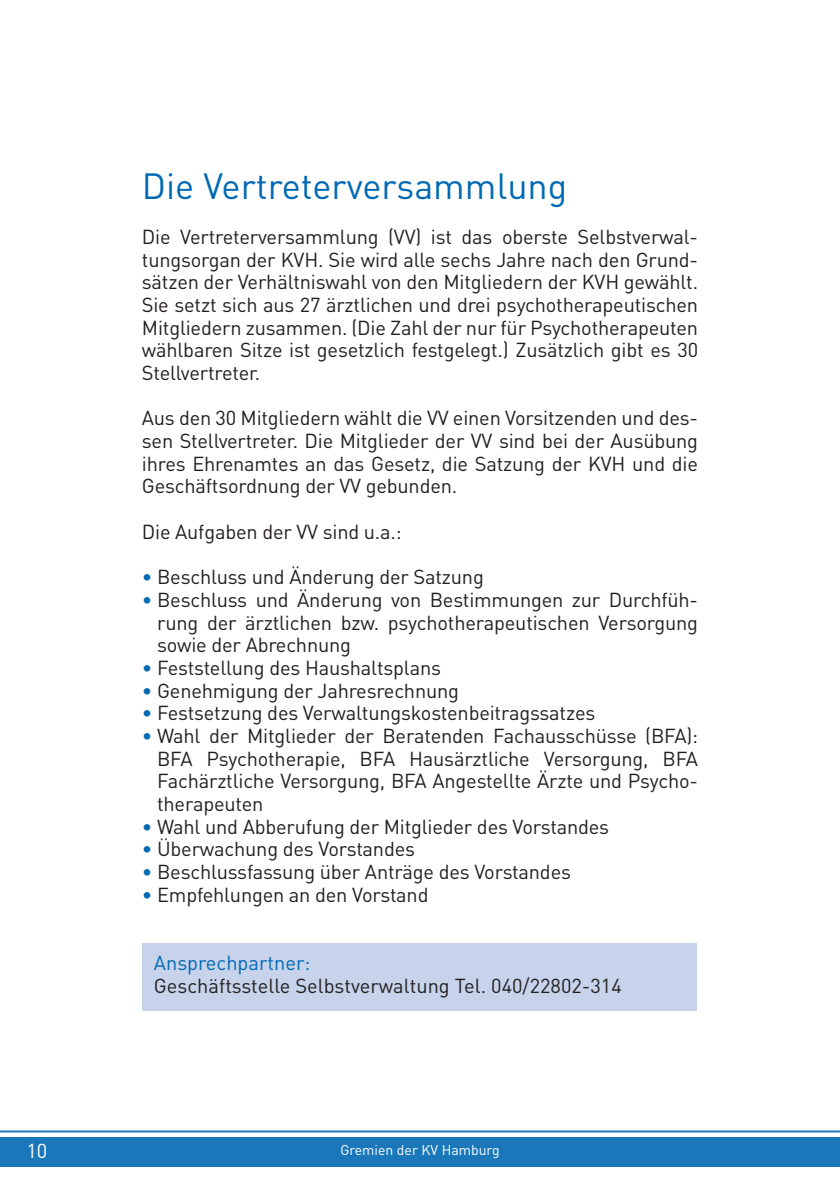
<style>
.page{position:relative;width:840px;height:1191px;background:#fff}
.page>*{position:absolute;margin:0;border:0;box-sizing:border-box;transform-origin:0 0}
.t1{font:36px "DIN Pro";color:#0069b3}
.t2{font:20px/22.6px "DIN Pro";letter-spacing:-.01em;color:#231f20;text-align:justify}
.t3{font:20px "DIN Pro";color:#0069b3}
.t4{font:20px "DIN Pro";color:#fff}
.t5{font:14px "DIN Pro";color:#fff}
.s1{color:#0069b3}
</style>
<div class="page">
<div style="left:142px;top:943px;width:555px;height:67px;background:#c6d3eb"></div>
<div style="left:0;top:1136px;width:839px;height:30px;background:#1a78ba"></div>
<hr style="left:0;top:1130px;width:839px;height:2px;background:#0069b3">
<h1 class="t1" style="left:142px;top:161px;width:427px">Die Vertreterversammlung</h1>
<p class="t2" style="left:142px;top:224px;width:557px">Die Vertreterversammlung (VV) ist das oberste Selbstverwal&shy;tungsorgan der KVH. Sie wird alle sechs Jahre nach den Grund&shy;sätzen der Verhältniswahl von den Mitgliedern der KVH gewählt.<br>Sie setzt sich aus 27 ärztlichen und drei psychotherapeutischen Mitgliedern zusammen. (Die Zahl der nur für Psychotherapeuten wählbaren Sitze ist gesetzlich festgelegt.) Zusätzlich gibt es 30<br>Stellvertreter.</p>
<p class="t2" style="left:142px;top:406px;width:557px">Aus den 30 Mitgliedern wählt die VV einen Vorsitzenden und des&shy;sen Stellvertreter. Die Mitglieder der VV sind bei der Ausübung ihres Ehrenamtes an das Gesetz, die Satzung der KVH und die Geschäftsordnung der VV gebunden.</p>
<p class="t2" style="left:142px;top:519px;width:261px">Die Aufgaben der VV sind u.a.:</p>
<p class="t2" style="left:142px;top:565px;width:343px"><span class="s1">•</span> Beschluss und Änderung der Satzung</p>
<p class="t2" style="left:157px;top:587px;width:542px;text-indent:-15px"><span class="s1">•</span> Beschluss und Änderung von Bestimmungen zur Durchfüh&shy;rung der ärztlichen bzw. psychotherapeutischen Versorgung sowie der Abrechnung</p>
<p class="t2" style="left:142px;top:655px;width:300px"><span class="s1">•</span> Feststellung des Haushaltsplans</p>
<p class="t2" style="left:142px;top:678px;width:318px"><span class="s1">•</span> Genehmigung der Jahresrechnung</p>
<p class="t2" style="left:142px;top:701px;width:454px"><span class="s1">•</span> Festsetzung des Verwaltungskostenbeitragssatzes</p>
<p class="t2" style="left:157px;top:723px;width:542px;text-indent:-15px"><span class="s1">•</span> Wahl der Mitglieder der Beratenden Fachausschüsse (BFA):<br>BFA Psychotherapie, BFA Hausärztliche Versorgung, BFA Fachärztliche Versorgung, BFA Angestellte Ärzte und Psycho&shy;therapeuten</p>
<p class="t2" style="left:142px;top:814px;width:468px"><span class="s1">•</span> Wahl und Abberufung der Mitglieder des Vorstandes</p>
<p class="t2" style="left:142px;top:837px;width:274px"><span class="s1">•</span> Überwachung des Vorstandes</p>
<p class="t2" style="left:142px;top:859px;width:430px"><span class="s1">•</span> Beschlussfassung über Anträge des Vorstandes</p>
<p class="t2" style="left:142px;top:882px;width:288px"><span class="s1">•</span> Empfehlungen an den Vorstand</p>
<p class="t3" style="left:154px;top:949px;width:158px">Ansprechpartner:</p>
<p class="t2" style="left:154px;top:973px;width:469px">Geschäftsstelle Selbstverwaltung Tel. 040/22802-314</p>
<p class="t4" style="left:26px;top:1137px;width:22px">10</p>
<p class="t5" style="left:340px;top:1140px;width:161px">Gremien der KV Hamburg</p>
</div>
